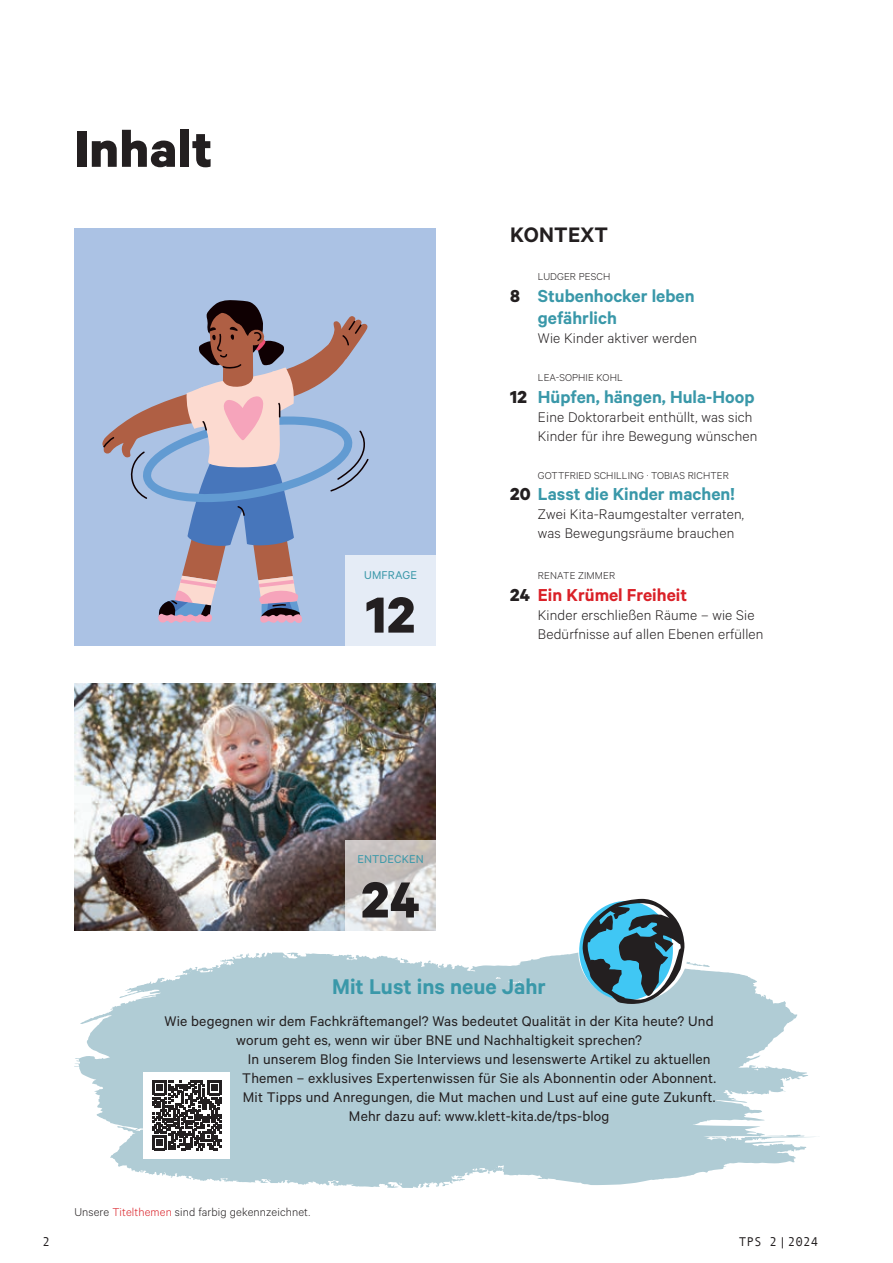
<style>
.page{position:relative;width:893px;height:1263px;background:#fff}
.page>*{position:absolute;margin:0;border:0;box-sizing:border-box;transform-origin:0 0}
.t1{font:700 57px "Calibre";letter-spacing:.01em;color:#231f20}
.t2{font:600 24px "Calibre";color:#3a98a9}
.t3{font:600 23.7px "Calibre";letter-spacing:.01em;color:#231f20}
.t4{font:600 19.5px/21.8px "Calibre";color:#3a98a9}
.t5{font:600 19.5px "Calibre";color:#da2128}
.t6{font:15.75px/19px "Calibre";letter-spacing:.01em;color:#231f20;text-align:center}
.t7{font:300 15.75px/19px "Calibre";letter-spacing:.01em;color:#231f20}
.t8{font:300 12.75px "Calibre";letter-spacing:.01em;color:#231f20}
.t9{font:12.75px "Calibre";letter-spacing:.01em;color:#3a98a9}
.t10{font:12.75px "Andale Mono";color:#231f20}
.t11{font:300 11.25px "Calibre";letter-spacing:.01em;color:#231f20}
.s1{font-weight:700;color:#231f20}
.s2{color:#da2128}
</style>
<div class="page">
<div style="left:74px;top:228px;width:362px;height:418px;background:#abc2e4"></div>
<div style="left:345px;top:555px;width:91px;height:91px;background:#e5ecf6"></div>
<img style="left:74px;top:684px;width:362px;height:247px">
<svg style="left:345px;top:840px;width:91px;height:91px"></svg>
<svg style="left:74px;top:952px;width:742px;height:236px;fill:#b0ccd5"></svg>
<svg style="left:582px;top:899px;width:102px;height:105px"></svg>
<div style="left:144px;top:1072px;width:86px;height:86px;background:#fff"></div>
<svg style="left:152px;top:1080px;width:70px;height:70px"></svg>
<svg style="left:102px;top:300px;width:267px;height:323px"></svg>
<h1 class="t1" style="left:74px;top:114px;width:139px">Inhalt</h1>
<p class="t9" style="left:364px;top:567px;width:54px">UMFRAGE</p>
<h1 class="t1" style="left:366px;top:580px;width:51px">12</h1>
<p class="t9" style="left:357px;top:852px;width:68px">ENTDECKEN</p>
<h1 class="t1" style="left:361px;top:865px;width:60px">24</h1>
<h3 class="t3" style="left:510px;top:221px;width:99px">KONTEXT</h3>
<p class="t11" style="left:538px;top:270px;width:74px">LUDGER PESCH</p>
<p class="t4" style="left:538px;top:285px;width:158px;text-indent:-28px"><span class="s1">8</span> Stubenhocker leben gefährlich</p>
<p class="t7" style="left:538px;top:328px;width:161px">Wie Kinder aktiver werden</p>
<p class="t11" style="left:538px;top:371px;width:86px">LEA-SOPHIE KOHL</p>
<p class="t4" style="left:510px;top:385px;width:246px"><span class="s1">12</span> Hüpfen, hängen, Hula-Hoop</p>
<p class="t7" style="left:538px;top:406px;width:221px">Eine Doktorarbeit enthüllt, was sich<br>Kinder für ihre Bewegung wünschen</p>
<p class="t11" style="left:538px;top:468px;width:193px">GOTTFRIED SCHILLING · TOBIAS RICHTER</p>
<p class="t4" style="left:510px;top:483px;width:226px"><span class="s1">20</span> Lasst die Kinder machen!</p>
<p class="t7" style="left:538px;top:504px;width:208px">Zwei Kita-Raumgestalter verraten, was Bewegungsräume brauchen</p>
<p class="t11" style="left:538px;top:569px;width:79px">RENATE ZIMMER</p>
<p class="t5" style="left:510px;top:583px;width:178px"><span class="s1">24</span> Ein Krümel Freiheit</p>
<p class="t7" style="left:538px;top:605px;width:227px">Kinder erschließen Räume – wie Sie<br>Bedürfnisse auf allen Ebenen erfüllen</p>
<h2 class="t2" style="left:332px;top:972px;width:215px">Mit Lust ins neue Jahr</h2>
<p class="t6" style="left:165px;top:1010px;width:550px">Wie begegnen wir dem Fachkräftemangel? Was bedeutet Qualität in der Kita heute? Und worum geht es, wenn wir über BNE und Nachhaltigkeit sprechen?</p>
<p class="t6" style="left:242px;top:1048px;width:475px">In unserem Blog finden Sie Interviews und lesenswerte Artikel zu aktuellen Themen – exklusives Expertenwissen für Sie als Abonnentin oder Abonnent.<br>Mit Tipps und Anregungen, die Mut machen und Lust auf eine gute Zukunft.<br>Mehr dazu auf: www.klett-kita.de/tps-blog</p>
<p class="t8" style="left:74px;top:1204px;width:237px">Unsere <span class="s2">Titelthemen</span> sind farbig gekennzeichnet.</p>
<p class="t10" style="left:43px;top:1233px;width:9px">2</p>
<p class="t10" style="left:739px;top:1233px;width:81px">TPS 2|2024</p>
</div>
